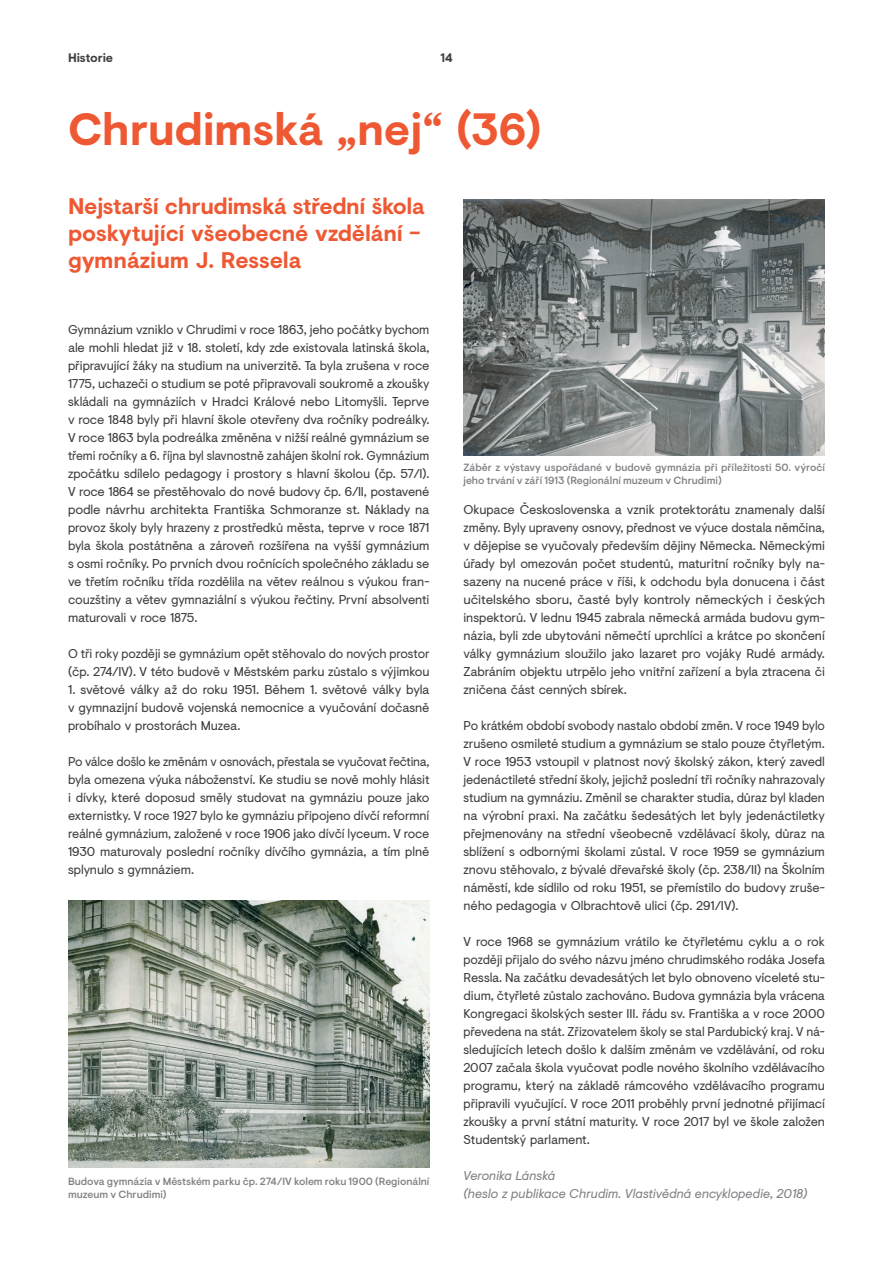
<style>
.page{position:relative;width:893px;height:1263px;background:#fff}
.page>*{position:absolute;margin:0;border:0;box-sizing:border-box;transform-origin:0 0}
.t1{font:700 45px "Visuelt";letter-spacing:-.005em;color:#ee5832}
.t2{font:700 22.5px/27px "Visuelt";letter-spacing:-.01em;color:#ee5832}
.t3{font:12.75px/18px "Visuelt";letter-spacing:-.01em;color:#3e3e3f;text-align:justify}
.t4{font:italic 12.75px/18px "Visuelt";letter-spacing:-.005em;color:#808285}
.t5{font:700 12.3px "Visuelt";letter-spacing:-.01em;color:#3e3e3f}
.t6{font:500 10.5px/12.8px "Visuelt Pro";color:#808285}
</style>
<div class="page">
<img style="left:68px;top:900px;width:361px;height:267px">
<img style="left:463px;top:200px;width:362px;height:255px">
<p class="t5" style="left:68px;top:49px;width:47px">Historie</p>
<p class="t5" style="left:440px;top:49px;width:14px">14</p>
<h1 class="t1" style="left:68px;top:95px;width:475px">Chrudimská „nej“ (36)</h1>
<h2 class="t2" style="left:68px;top:192px;width:358px">Nejstarší chrudimská střední škola poskytující všeobecné vzdělání − gymnázium J. Ressela</h2>
<p class="t3" style="left:68px;top:320px;width:363px">Gymnázium vzniklo v Chrudimi v roce 1863, jeho počátky bychom ale mohli hledat již v 18. století, kdy zde existovala latinská škola, připravující žáky na studium na univerzitě. Ta byla zrušena v roce 1775, uchazeči o studium se poté připravovali soukromě a zkoušky skládali na gymnáziích v Hradci Králové nebo Litomyšli. Teprve v roce 1848 byly při hlavní škole otevřeny dva ročníky podreálky.<br>V roce 1863 byla podreálka změněna v nižší reálné gymnázium se třemi ročníky a 6. října byl slavnostně zahájen školní rok. Gymnázium zpočátku sdílelo pedagogy i prostory s hlavní školou (čp. 57/I).<br>V roce 1864 se přestěhovalo do nové budovy čp. 6/II, postavené podle návrhu architekta Františka Schmoranze st. Náklady na provoz školy byly hrazeny z prostředků města, teprve v roce 1871 byla škola postátněna a zároveň rozšířena na vyšší gymnázium s osmi ročníky. Po prvních dvou ročnících společného základu se ve třetím ročníku třída rozdělila na větev reálnou s výukou fran&shy;couzštiny a větev gymnaziální s výukou řečtiny. První absolventi maturovali v roce 1875.</p>
<p class="t3" style="left:68px;top:644px;width:363px">O tři roky později se gymnázium opět stěhovalo do nových prostor (čp. 274/IV). V této budově v Městském parku zůstalo s výjimkou</p>
<p class="t3" style="left:68px;top:680px;width:363px">1. světové války až do roku 1951. Během 1. světové války byla v gymnazijní budově vojenská nemocnice a vyučování dočasně probíhalo v prostorách Muzea.</p>
<p class="t3" style="left:68px;top:752px;width:363px">Po válce došlo ke změnám v osnovách, přestala se vyučovat řečtina, byla omezena výuka náboženství. Ke studiu se nově mohly hlásit i dívky, které doposud směly studovat na gymnáziu pouze jako externistky. V roce 1927 bylo ke gymnáziu připojeno dívčí reformní reálné gymnázium, založené v roce 1906 jako dívčí lyceum. V roce 1930 maturovaly poslední ročníky dívčího gymnázia, a tím plně splynulo s gymnáziem.</p>
<p class="t6" style="left:68px;top:1176px;width:363px">Budova gymnázia v Městském parku čp. 274/IV kolem roku 1900 (Regionální muzeum v Chrudimi)</p>
<p class="t6" style="left:463px;top:462px;width:363px">Záběr z výstavy uspořádané v budově gymnázia při příležitosti 50. výročí jeho trvání v září 1913 (Regionální muzeum v Chrudimi)</p>
<p class="t3" style="left:463px;top:500px;width:363px">Okupace Československa a vznik protektorátu znamenaly další změny. Byly upraveny osnovy, přednost ve výuce dostala němčina, v dějepise se vyučovaly především dějiny Německa. Německými úřady byl omezován počet studentů, maturitní ročníky byly na&shy;sazeny na nucené práce v říši, k odchodu byla donucena i část učitelského sboru, časté byly kontroly německých i českých inspektorů. V lednu 1945 zabrala německá armáda budovu gym&shy;názia, byli zde ubytováni němečtí uprchlíci a krátce po skončení války gymnázium sloužilo jako lazaret pro vojáky Rudé armády.<br>Zabráním objektu utrpělo jeho vnitřní zařízení a byla ztracena či zničena část cenných sbírek.</p>
<p class="t3" style="left:463px;top:716px;width:363px">Po krátkém období svobody nastalo období změn. V roce 1949 bylo zrušeno osmileté studium a gymnázium se stalo pouze čtyřletým.<br>V roce 1953 vstoupil v platnost nový školský zákon, který zavedl jedenáctileté střední školy, jejichž poslední tři ročníky nahrazovaly studium na gymnáziu. Změnil se charakter studia, důraz byl kladen na výrobní praxi. Na začátku šedesátých let byly jedenáctiletky přejmenovány na střední všeobecně vzdělávací školy, důraz na sblížení s odbornými školami zůstal. V roce 1959 se gymnázium znovu stěhovalo, z bývalé dřevařské školy (čp. 238/II) na Školním náměstí, kde sídlilo od roku 1951, se přemístilo do budovy zruše&shy;ného pedagogia v Olbrachtově ulici (čp. 291/IV).</p>
<p class="t3" style="left:463px;top:932px;width:363px">V roce 1968 se gymnázium vrátilo ke čtyřletému cyklu a o rok později přijalo do svého názvu jméno chrudimského rodáka Josefa Ressla. Na začátku devadesátých let bylo obnoveno víceleté stu&shy;dium, čtyřleté zůstalo zachováno. Budova gymnázia byla vrácena Kongregaci školských sester III. řádu sv. Františka a v roce 2000 převedena na stát. Zřizovatelem školy se stal Pardubický kraj. V ná&shy;sledujících letech došlo k dalším změnám ve vzdělávání, od roku 2007 začala škola vyučovat podle nového školního vzdělávacího programu, který na základě rámcového vzdělávacího programu připravili vyučující. V roce 2011 proběhly první jednotné přijímací zkoušky a první státní maturity. V roce 2017 byl ve škole založen Studentský parlament.</p>
<p class="t4" style="left:463px;top:1166px;width:346px">Veronika Lánská<br>(heslo z publikace Chrudim. Vlastivědná encyklopedie, 2018)</p>
</div>
